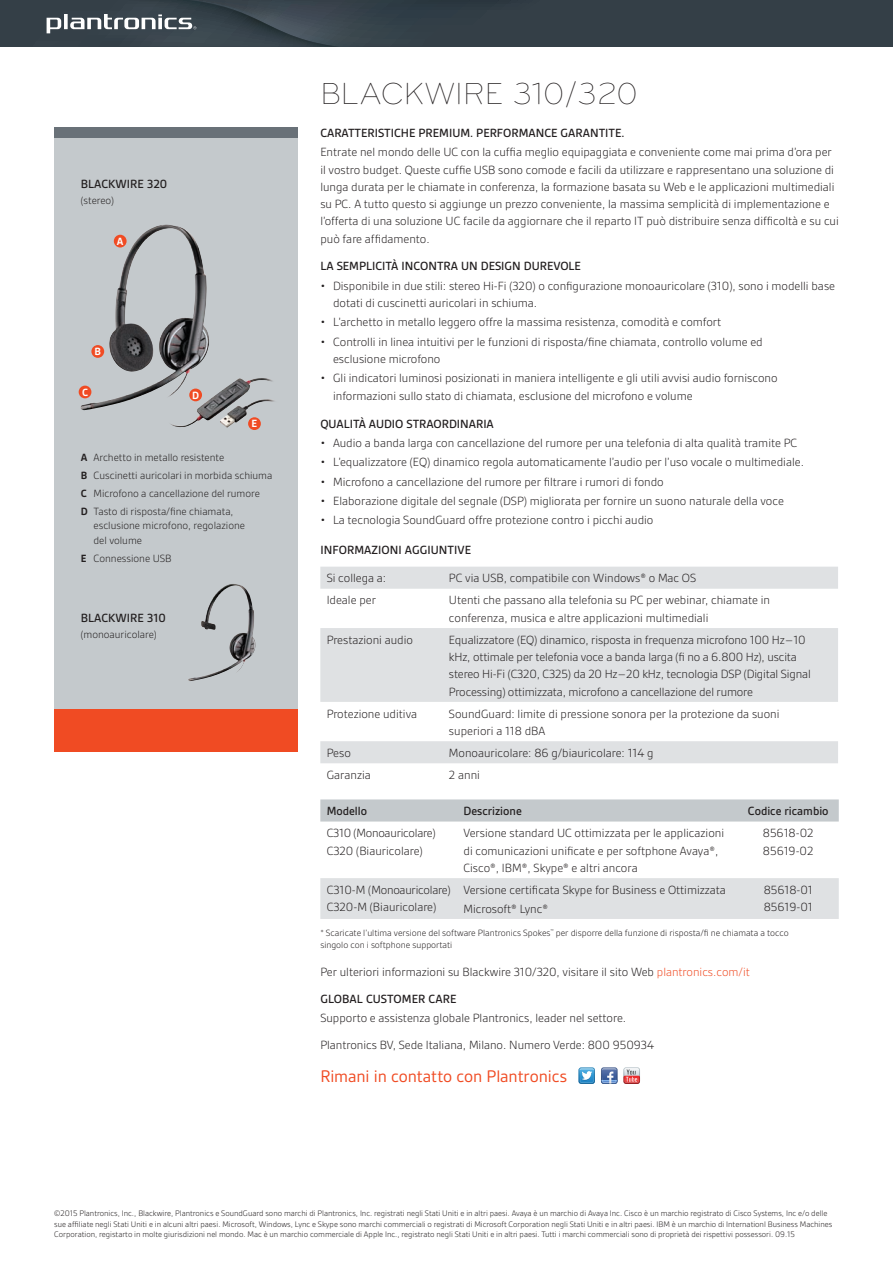
<style>
.page{position:relative;width:893px;height:1263px;background:#fff}
.page>*{position:absolute;margin:0;border:0;box-sizing:border-box;transform-origin:0 0}
.t1{font:300 31.5px "Bryant";color:#231f20}
.BACK_Intro_para{font:18px "Gesta";letter-spacing:-.005em;color:#f04b23}
.Subhead{font:300 12.75px/17.2px "Gesta";color:#231f20}
.Subhead-2{font:500 12.75px "Gesta";color:#231f20}
.Body_copy{font:300 12.75px "Gesta";color:#231f20}
.Subhead-3{font:300 12.75px "Gesta";letter-spacing:-.02em;color:#231f20}
.Subhead-4{font:300 11.25px/14.2px "Gesta";color:#231f20}
.Subhead-5{font:700 11.25px "Gesta";color:#fff}
.Body_copy-2{font:300 9.75px "Gesta";color:#231f20}
.t2{font:300 8.7px/10.5px "Gesta";color:#231f20}
.Body_copy-3{font:300 4.35px "Gesta";color:#231f20}
.s1{font-weight:700}
.s2{color:#f04b23}
.s3{font-weight:500}
</style>
<div class="page">
<svg style="left:0;top:0;width:893px;height:47px;background:#39444c"></svg>
<div style="left:54px;top:138px;width:244px;height:571px;background:#c4c9cc"></div>
<div style="left:54px;top:128px;width:244px;height:10px;background:#697178"></div>
<img style="left:109px;top:224px;width:56px;height:148px">
<img style="left:164px;top:378px;width:110px;height:50px">
<div style="left:320px;top:799px;width:519px;height:22px;background:#c4c9cc"></div>
<div style="left:320px;top:878px;width:519px;height:41px;background:#dfe1e3"></div>
<svg style="left:320px;top:567px;width:518px;height:196px;fill:#dfe1e3"></svg>
<div style="left:54px;top:709px;width:244px;height:43px;background:#f04b23"></div>
<div style="left:114px;top:235px;width:13px;height:12px;background:#f04b23;border-radius:50%"></div>
<div style="left:91px;top:345px;width:13px;height:13px;background:#f04b23;border-radius:50%"></div>
<div style="left:79px;top:386px;width:12px;height:12px;background:#f04b23;border-radius:50%"></div>
<div style="left:248px;top:417px;width:13px;height:13px;background:#f04b23;border-radius:50%"></div>
<div style="left:189px;top:389px;width:13px;height:12px;background:#f04b23;border-radius:50%"></div>
<img style="left:201px;top:584px;width:48px;height:54px">
<svg style="left:601px;top:1067px;width:16px;height:17px"></svg>
<svg style="left:623px;top:1067px;width:17px;height:17px"></svg>
<svg style="left:578px;top:1067px;width:17px;height:17px"></svg>
<p class="Subhead-2" style="left:81px;top:177px;width:88px">BLACKWIRE 320</p>
<p class="Subhead-4" style="left:81px;top:193px;width:35px">(stereo)</p>
<p class="Subhead-5" style="left:117px;top:235px;width:8px">A</p>
<p class="Subhead-5" style="left:95px;top:345px;width:8px">B</p>
<p class="Subhead-5" style="left:82px;top:386px;width:8px">C</p>
<p class="Subhead-5" style="left:192px;top:388px;width:9px">D</p>
<p class="Subhead-5" style="left:252px;top:417px;width:7px">E</p>
<p class="Subhead-4" style="left:81px;top:450px;width:145px"><span class="s1">A</span> Archetto in metallo resistente</p>
<p class="Subhead-4" style="left:81px;top:468px;width:193px"><span class="s1">B</span> Cuscinetti auricolari in morbida schiuma</p>
<p class="Subhead-4" style="left:81px;top:486px;width:181px"><span class="s1">C</span> Microfono a cancellazione del rumore</p>
<p class="Subhead-4" style="left:94px;top:504px;width:153px;text-indent:-13px"><span class="s1">D</span> Tasto di risposta/fine chiamata, esclusione microfono, regolazione del volume</p>
<p class="Subhead-4" style="left:81px;top:551px;width:92px"><span class="s1">E</span> Connessione USB</p>
<p class="Subhead-2" style="left:81px;top:611px;width:86px">BLACKWIRE 310</p>
<p class="Subhead-4" style="left:81px;top:627px;width:77px">(monoauricolare)</p>
<p class="t1" style="left:320px;top:76px;width:319px">BLACKWIRE 310/320</p>
<p class="Subhead-2" style="left:320px;top:126px;width:306px">CARATTERISTICHE PREMIUM. PERFORMANCE GARANTITE.</p>
<p class="Subhead" style="left:320px;top:143px;width:520px">Entrate nel mondo delle UC con la cuffia meglio equipaggiata e conveniente come mai prima d’ora per il vostro budget. Queste cuffie USB sono comode e facili da utilizzare e rappresentano una soluzione di lunga durata per le chiamate in conferenza, la formazione basata su Web e le applicazioni multimediali su PC. A tutto questo si aggiunge un prezzo conveniente, la massima semplicità di implementazione e l’offerta di una soluzione UC facile da aggiornare che il reparto IT può distribuire senza difficoltà e su cui può fare affidamento.</p>
<p class="Subhead-2" style="left:320px;top:259px;width:262px">LA SEMPLICITÀ INCONTRA UN DESIGN DUREVOLE</p>
<p class="Subhead" style="left:333px;top:277px;width:503px;text-indent:-13px">• Disponibile in due stili: stereo Hi-Fi (320) o configurazione monoauricolare (310), sono i modelli base dotati di cuscinetti auricolari in schiuma.</p>
<p class="Subhead" style="left:320px;top:314px;width:402px">• L’archetto in metallo leggero offre la massima resistenza, comodità e comfort</p>
<p class="Subhead" style="left:333px;top:333px;width:431px;text-indent:-13px">• Controlli in linea intuitivi per le funzioni di risposta/fine chiamata, controllo volume ed esclusione microfono</p>
<p class="Subhead" style="left:333px;top:370px;width:446px;text-indent:-13px">• Gli indicatori luminosi posizionati in maniera intelligente e gli utili avvisi audio forniscono informazioni sullo stato di chiamata, esclusione del microfono e volume</p>
<p class="Subhead-2" style="left:320px;top:416px;width:175px">QUALITÀ AUDIO STRAORDINARIA</p>
<p class="Subhead" style="left:320px;top:434px;width:478px">• Audio a banda larga con cancellazione del rumore per una telefonia di alta qualità tramite PC</p>
<p class="Subhead" style="left:320px;top:453px;width:485px">• L’equalizzatore (EQ) dinamico regola automaticamente l’audio per l’uso vocale o multimediale.</p>
<p class="Subhead" style="left:320px;top:473px;width:345px">• Microfono a cancellazione del rumore per filtrare i rumori di fondo</p>
<p class="Subhead" style="left:320px;top:492px;width:465px">• Elaborazione digitale del segnale (DSP) migliorata per fornire un suono naturale della voce</p>
<p class="Subhead" style="left:320px;top:512px;width:335px">• La tecnologia SoundGuard offre protezione contro i picchi audio</p>
<p class="Subhead-2" style="left:320px;top:542px;width:152px">INFORMAZIONI AGGIUNTIVE</p>
<p class="Subhead" style="left:327px;top:569px;width:61px">Si collega a:</p>
<p class="Subhead" style="left:449px;top:569px;width:249px">PC via USB, compatibile con Windows® o Mac OS</p>
<p class="Subhead" style="left:327px;top:591px;width:51px">Ideale per</p>
<p class="Subhead" style="left:449px;top:591px;width:322px">Utenti che passano alla telefonia su PC per webinar, chiamate in</p>
<p class="Subhead" style="left:449px;top:609px;width:261px">conferenza, musica e altre applicazioni multimediali</p>
<p class="Subhead" style="left:327px;top:631px;width:88px">Prestazioni audio</p>
<p class="Subhead" style="left:449px;top:631px;width:358px">Equalizzatore (EQ) dinamico, risposta in frequenza microfono 100 Hz–10</p>
<p class="Subhead" style="left:449px;top:648px;width:349px">kHz, ottimale per telefonia voce a banda larga (fi no a 6.800 Hz), uscita</p>
<p class="Subhead" style="left:449px;top:665px;width:363px">stereo Hi-Fi (C320, C325) da 20 Hz–20 kHz, tecnologia DSP (Digital Signal</p>
<p class="Subhead" style="left:449px;top:683px;width:306px">Processing) ottimizzata, microfono a cancellazione del rumore</p>
<p class="Subhead" style="left:327px;top:705px;width:92px">Protezione uditiva</p>
<p class="Subhead" style="left:449px;top:705px;width:332px">SoundGuard: limite di pressione sonora per la protezione da suoni</p>
<p class="Subhead" style="left:449px;top:722px;width:98px">superiori a 118 dBA</p>
<p class="Subhead" style="left:327px;top:744px;width:26px">Peso</p>
<p class="Subhead" style="left:449px;top:744px;width:206px">Monoauricolare: 86 g/biauricolare: 114 g</p>
<p class="Subhead" style="left:327px;top:766px;width:46px">Garanzia</p>
<p class="Subhead" style="left:449px;top:766px;width:33px">2 anni</p>
<p class="Subhead-2" style="left:327px;top:804px;width:42px">Modello</p>
<p class="Subhead-2" style="left:463px;top:804px;width:60px">Descrizione</p>
<p class="Subhead-2" style="left:748px;top:804px;width:82px">Codice ricambio</p>
<p class="Subhead-3" style="left:327px;top:826px;width:110px">C310 (Monoauricolare)</p>
<p class="Subhead" style="left:327px;top:842px;width:97px">C320 (Biauricolare)</p>
<p class="Subhead" style="left:463px;top:824px;width:262px">Versione standard UC ottimizzata per le applicazioni</p>
<p class="Subhead" style="left:463px;top:842px;width:256px">di comunicazioni unificate e per softphone Avaya®,</p>
<p class="Subhead" style="left:463px;top:859px;width:176px">Cisco®, IBM®, Skype® e altri ancora</p>
<p class="Subhead" style="left:763px;top:824px;width:52px">85618-02</p>
<p class="Subhead" style="left:763px;top:842px;width:52px">85619-02</p>
<p class="Subhead-3" style="left:327px;top:882px;width:125px">C310-M (Monoauricolare)</p>
<p class="Subhead" style="left:327px;top:898px;width:111px">C320-M (Biauricolare)</p>
<p class="Subhead" style="left:463px;top:880px;width:264px;line-height:18.8px">Versione certificata Skype for Business e Ottimizzata<br>Microsoft® Lync®</p>
<p class="Subhead" style="left:764px;top:881px;width:51px">85618-01</p>
<p class="Subhead" style="left:764px;top:898px;width:51px">85619-01</p>
<p class="Body_copy-3" style="left:550px;top:928px;width:5px">™</p>
<p class="Body_copy-2" style="left:556px;top:928px;width:234px">per disporre della funzione di risposta/fi ne chiamata a tocco</p>
<p class="Body_copy-2" style="left:320px;top:928px;width:232px">* Scaricate l’ultima versione del software Plantronics Spokes</p>
<p class="Body_copy-2" style="left:320px;top:940px;width:134px">singolo con i softphone supportati</p>
<p class="Body_copy" style="left:320px;top:964px;width:431px">Per ulteriori informazioni su Blackwire 310/320, visitare il sito Web <span class="s2">plantronics.com/it</span></p>
<p class="Subhead" style="left:320px;top:989px;width:307px;line-height:18.8px"><span class="s3">GLOBAL CUSTOMER CARE<br></span>Supporto e assistenza globale Plantronics, leader nel settore.</p>
<p class="Body_copy" style="left:320px;top:1037px;width:335px">Plantronics BV, Sede Italiana, Milano. Numero Verde: 800 950934</p>
<p class="BACK_Intro_para" style="left:320px;top:1065px;width:248px">Rimani in contatto con Plantronics</p>
<p class="t2" style="left:54px;top:1208px;width:780px">©2015 Plantronics, Inc., Blackwire, Plantronics e SoundGuard sono marchi di Plantronics, Inc. registrati negli Stati Uniti e in altri paesi. Avaya è un marchio di Avaya Inc. Cisco è un marchio registrato di Cisco Systems, Inc e/o delle sue affiliate negli Stati Uniti e in alcuni altri paesi. Microsoft, Windows, Lync e Skype sono marchi commerciali o registrati di Microsoft Corporation negli Stati Uniti e in altri paesi. IBM è un marchio di Internationl Business Machines<br>Corporation, registarto in molte giurisdizioni nel mondo. Mac è un marchio commerciale di Apple Inc., registrato negli Stati Uniti e in altri paesi. Tutti i marchi commerciali sono di proprietà dei rispettivi possessori. 09.15</p>
</div>
